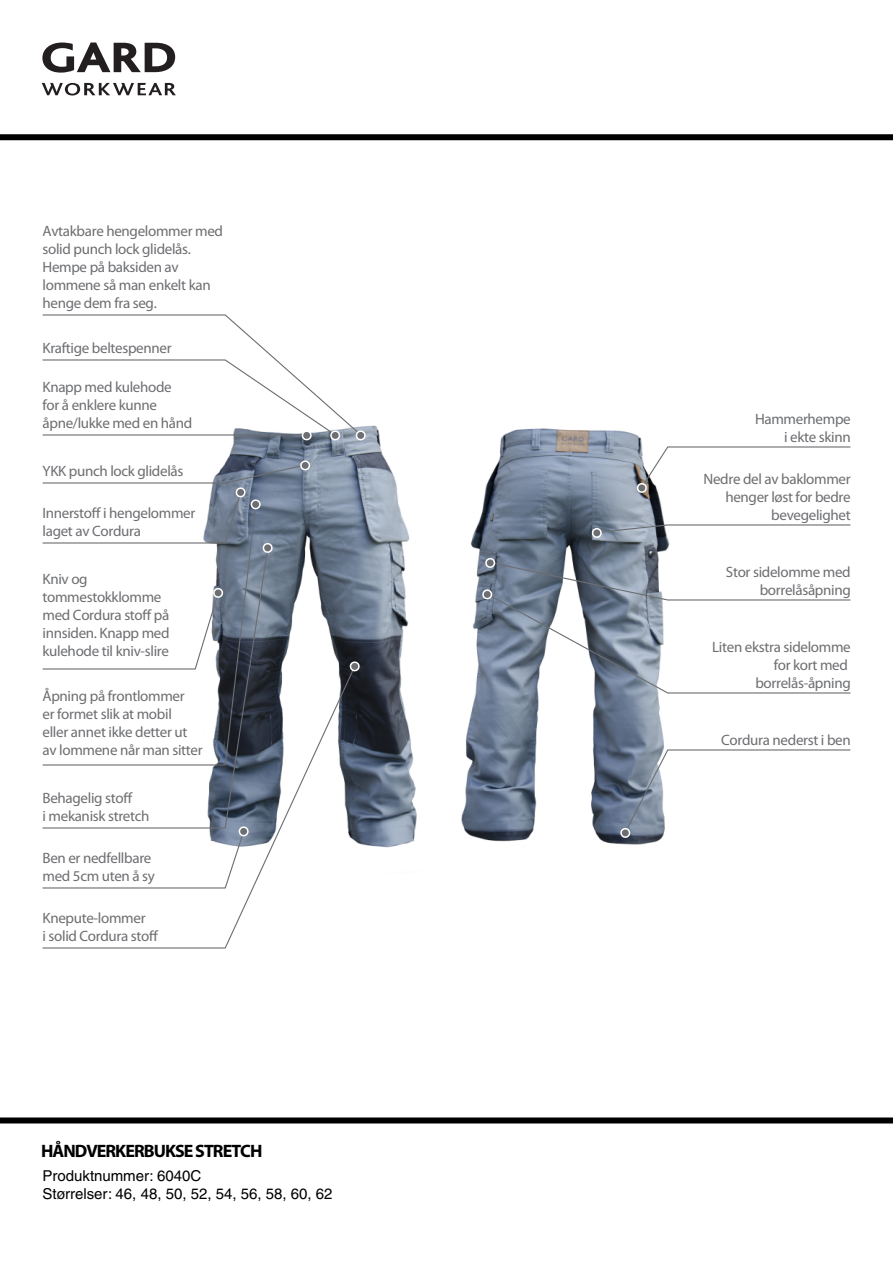
<style>
.page{position:relative;width:893px;height:1263px;background:#fff}
.page>*{position:absolute;margin:0;border:0;box-sizing:border-box;transform-origin:0 0}
.t1{font:700 18px "Myriad Pro";letter-spacing:-.055em;color:#000}
.t2{font:15px/18px "Myriad Pro";letter-spacing:-.02em;color:#6d6e71}
.t3{font:15px/18px "Helvetica";color:#000}
</style>
<div class="page">
<img style="left:227px;top:425px;width:190px;height:423px">
<img style="left:461px;top:428px;width:209px;height:417px">
<svg style="left:257px;top:554px;width:12px;height:111px"></svg>
<svg style="left:42px;top:665px;width:314px;height:284px"></svg>
<svg style="left:348px;top:660px;width:11px;height:13px"></svg>
<svg style="left:42px;top:825px;width:206px;height:64px"></svg>
<svg style="left:42px;top:314px;width:323px;height:128px"></svg>
<svg style="left:42px;top:554px;width:215px;height:212px"></svg>
<svg style="left:42px;top:459px;width:268px;height:95px"></svg>
<div style="left:0;top:134px;width:892px;height:6px;background:#000"></div>
<svg style="left:42px;top:43px;width:133px;height:30px"></svg>
<svg style="left:42px;top:83px;width:134px;height:13px"></svg>
<div style="left:0;top:1118px;width:892px;height:6px;background:#000"></div>
<svg style="left:637px;top:446px;width:214px;height:48px"></svg>
<svg style="left:592px;top:524px;width:259px;height:15px"></svg>
<svg style="left:620px;top:749px;width:231px;height:90px"></svg>
<svg style="left:482px;top:556px;width:369px;height:138px"></svg>
<p class="t2" style="left:43px;top:222px;width:182px">Avtakbare hengelommer med solid punch lock glidelås.<br>Hempe på baksiden av lommene så man enkelt kan henge dem fra seg.</p>
<p class="t2" style="left:43px;top:339px;width:131px">Kraftige beltespenner</p>
<p class="t2" style="left:43px;top:378px;width:151px">Knapp med kulehode for å enklere kunne åpne/lukke med en hånd</p>
<p class="t2" style="left:43px;top:462px;width:142px">YKK punch lock glidelås</p>
<p class="t2" style="left:43px;top:504px;width:154px">Innerstoff i hengelommer laget av Cordura</p>
<p class="t2" style="left:43px;top:570px;width:128px">Kniv og tommestokklomme med Cordura stoff på innsiden. Knapp med kulehode til kniv-slire</p>
<p class="t2" style="left:43px;top:687px;width:162px">Åpning på frontlommer<br>er formet slik at mobil<br>eller annet ikke detter ut av lommene når man sitter</p>
<p class="t2" style="left:43px;top:789px;width:108px">Behagelig stoff<br>i mekanisk stretch</p>
<p class="t2" style="left:43px;top:849px;width:114px">Ben er nedfellbare med 5cm uten å sy</p>
<p class="t2" style="left:43px;top:909px;width:117px">Knepute-lommer<br>i solid Cordura stoff</p>
<p class="t1" style="left:41px;top:1141px;width:223px">HÅNDVERKERBUKSE STRETCH</p>
<p class="t3" style="left:43px;top:1166px;width:291px">Produktnummer: 6040C<br>Størrelser: 46, 48, 50, 52, 54, 56, 58, 60, 62</p>
<p class="t2" style="left:755px;top:410px;width:97px;text-align:right">Hammerhempe i ekte skinn</p>
<p class="t2" style="left:703px;top:470px;width:149px;text-align:right">Nedre del av baklommer henger løst for bedre bevegelighet</p>
<p class="t2" style="left:726px;top:563px;width:126px;text-align:right">Stor sidelomme med borrelåsåpning</p>
<p class="t2" style="left:712px;top:638px;width:140px;text-align:right">Liten ekstra sidelomme for kort med borrelås-åpning</p>
<p class="t2" style="left:721px;top:731px;width:131px">Cordura nederst i ben</p>
</div>
